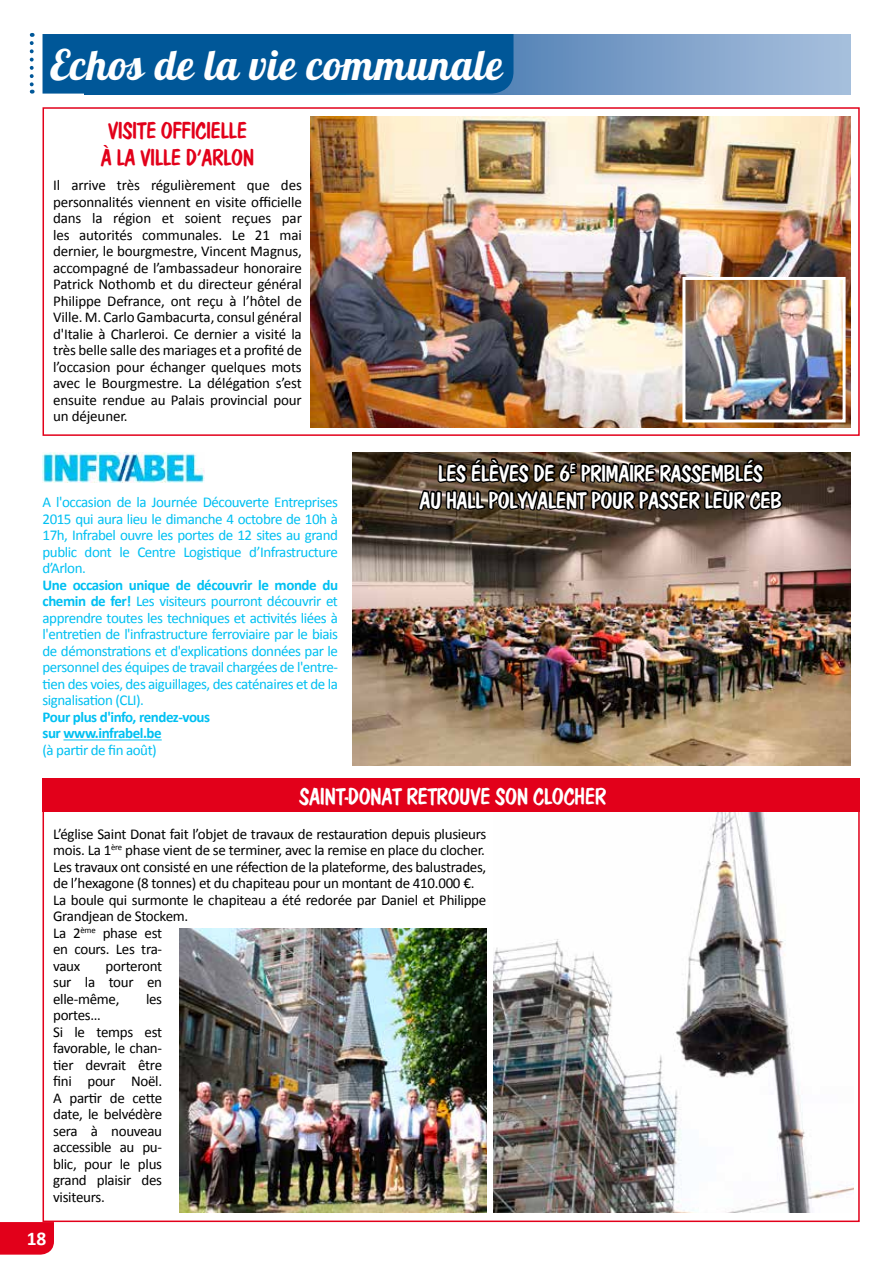
<style>
.page{position:relative;width:893px;height:1263px;background:#fff}
.page>*{position:absolute;margin:0;border:0;box-sizing:border-box;transform-origin:0 0}
.t1{font:41.85px "Lobster 1.4";letter-spacing:.02em;color:#fff}
.t2{font:22.65px "Dom Casual";letter-spacing:-.025em;color:#fff}
.t3{font:22.5px "Dom Casual";letter-spacing:-.025em;color:#fff}
.t4{font:22.5px/27px "Dom Casual";letter-spacing:-.025em;color:#e2001a;text-align:center}
.t5{font:700 19.5px "Calibri";color:#fff}
.t6{font:15px/16.5px "Calibri";letter-spacing:-.02em;color:#000;text-align:justify}
.t7{font:15px/16.5px "Calibri";letter-spacing:-.03em;color:#00c0f2;text-align:justify}
.t8{font:700 15px/16.5px "Calibri";letter-spacing:-.03em;color:#00c0f2}
.s1{font-weight:700}
</style>
<div class="page">
<div style="left:43px;top:107px;width:817px;height:329px;background:#fff;border:2px solid #e2001a"></div>
<img style="left:310px;top:117px;width:540px;height:310px">
<hr style="left:63px;top:739px;width:99px;height:1px;background:#00c0f2">
<img style="left:43px;top:453px;width:161px;height:29px">
<img style="left:785px;top:281px;width:57px;height:137px">
<div style="left:682px;top:277px;width:164px;height:145px;border:3px solid #fff"></div>
<svg style="left:513px;top:35px;width:337px;height:59px;background:#81a3cb"></svg>
<svg style="left:30px;top:43px;width:4px;height:51px"></svg>
<div style="left:43px;top:34px;width:470px;height:60px;background:#005798"></div>
<img style="left:179px;top:929px;width:307px;height:284px">
<img style="left:493px;top:812px;width:361px;height:401px">
<div style="left:43px;top:778px;width:817px;height:34px;background:#e2001a"></div>
<img style="left:353px;top:453px;width:497px;height:312px">
<img style="left:416px;top:227px;width:369px;height:367px">
<div style="left:0;top:1222px;width:54px;height:32px;background:#e2001a"></div>
<h1 class="t1" style="left:50px;top:38px;width:454px">Echos de la vie communale</h1>
<h3 class="t4" style="left:101px;top:117px;width:155px">VISITE OFFICIELLE<br>À LA VILLE D’ARLON</h3>
<p class="t6" style="left:53px;top:177px;width:250px">Il arrive très régulièrement que des personnalités viennent en visite officielle dans la région et soient reçues par les autorités communales. Le 21 mai dernier, le bourgmestre, Vincent Magnus, accompagné de l’ambassadeur honoraire Patrick Nothomb et du directeur général Philippe Defrance, ont reçu à l’hôtel de Ville. M. Carlo Gambacurta, consul général d'Italie à Charleroi. Ce dernier a visité la très belle salle des mariages et a profité de l’occasion pour échanger quelques mots avec le Bourgmestre. La délégation s’est ensuite rendue au Palais provincial pour un déjeuner.</p>
<p class="t7" style="left:43px;top:494px;width:297px">A l'occasion de la Journée Découverte Entreprises 2015 qui aura lieu le dimanche 4 octobre de 10h à 17h, Infrabel ouvre les portes de 12 sites au grand public dont le Centre Logistique d’Infrastructure d’Arlon.</p>
<p class="t7" style="left:43px;top:576px;width:297px"><span class="s1">Une occasion unique de découvrir le monde du chemin de fer!</span> Les visiteurs pourront découvrir et apprendre toutes les techniques et activités liées à l'entretien de l'infrastructure ferroviaire par le biais de démonstrations et d'explications données par le personnel des équipes de travail chargées de l'entre&shy;tien des voies, des aiguillages, des caténaires et de la signalisation (CLI).</p>
<p class="t8" style="left:43px;top:708px;width:169px">Pour plus d'info, rendez-vous sur www.infrabel.be</p>
<p class="t7" style="left:43px;top:741px;width:116px">(à partir de fin août)</p>
<h3 class="t3" style="left:438px;top:459px;width:163px">LES ÉLÈVES DE 6<sup>E</sup> PRIMAIRE</h3>
<h3 class="t3" style="left:659px;top:459px;width:12px">RASSEMB</h3>
<h3 class="t3" style="left:735px;top:459px;width:19px">LÉS</h3>
<h3 class="t3" style="left:419px;top:486px;width:240px">AU HALL POLYVALENT POUR PASSER</h3>
<h3 class="t3" style="left:704px;top:486px;width:57px">LEUR CEB</h3>
<h2 class="t2" style="left:299px;top:782px;width:309px">SAINT-DONAT RETROUVE SON CLOCHER</h2>
<p class="t6" style="left:53px;top:826px;width:435px;text-align:left">L’église Saint Donat fait l’objet de travaux de restauration depuis plusieurs mois. La 1<sup>ère</sup> phase vient de se terminer, avec la remise en place du clocher.<br>Les travaux ont consisté en une réfection de la plateforme, des balustrades, de l’hexagone (8 tonnes) et du chapiteau pour un montant de 410.000 €.<br>La boule qui surmonte le chapiteau a été redorée par Daniel et Philippe Grandjean de Stockem.<br>La 2<sup>ème</sup> phase est<br>en cours. Les tra-<br>vaux</p>
<p class="t6" style="left:53px;top:958px;width:111px;text-indent:52px">porteront sur la tour en elle-même,</p>
<p class="t6" style="left:146px;top:991px;width:18px">les</p>
<p class="t6" style="left:53px;top:1007px;width:111px;text-align:left">portes…<br>Si le temps est favorable, le chan&shy;tier devrait être fini pour Noël.<br>A partir de cette date, le belvédère sera à nouveau accessible au pu&shy;blic, pour le plus grand plaisir des visiteurs.</p>
<h3 class="t5" style="left:27px;top:1226px;width:21px">18</h3>
</div>
